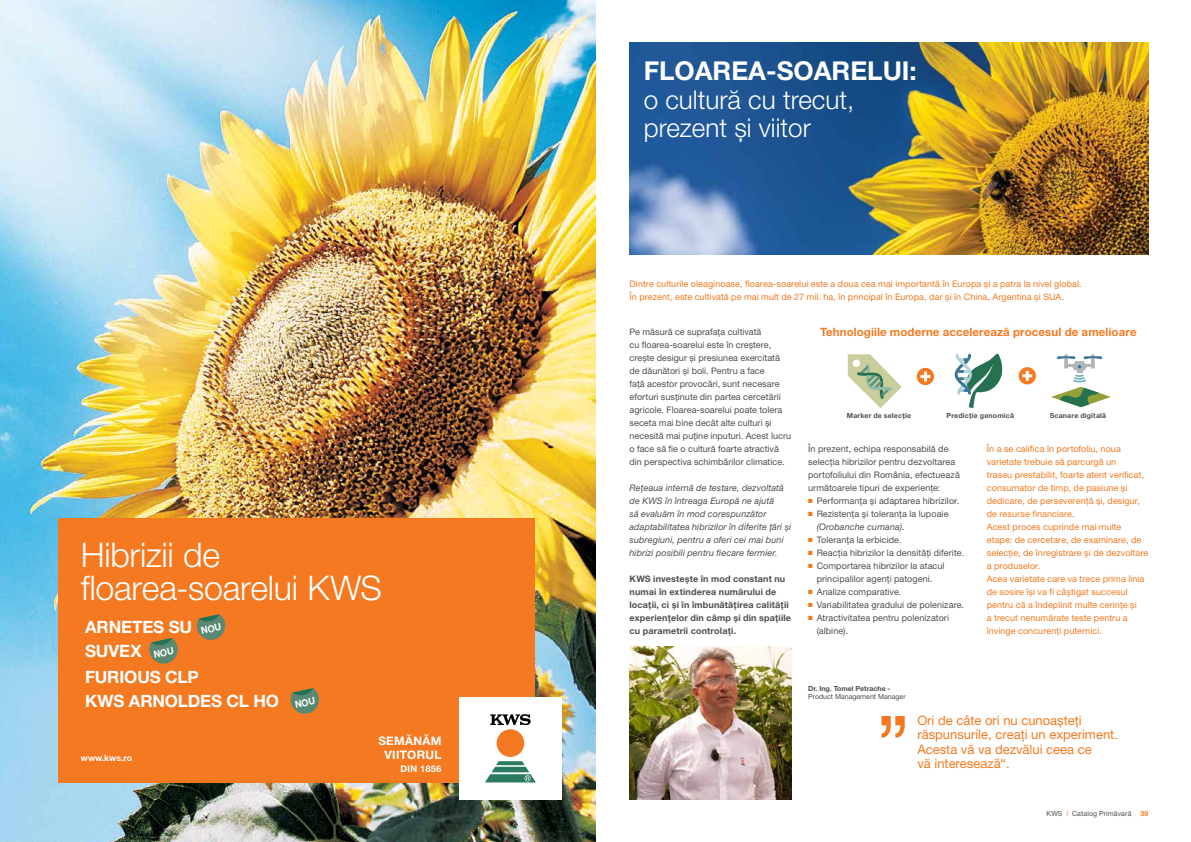
<style>
.page{position:relative;width:1191px;height:842px;background:#fff}
.page>*{position:absolute;margin:0;border:0;box-sizing:border-box;transform-origin:0 0}
.t1{font:300 34px/32.7px "Helvetica Neue LT Pro";letter-spacing:-.01em;color:#fff}
.t2{font:300 26px/28.6px "Helvetica Neue LT Pro";color:#fff}
.t3{font:700 26px "Helvetica Neue LT Pro";color:#fff}
.t4{font:700 17px/24px "Helvetica Neue LT Pro";letter-spacing:-.01em;color:#fff}
.t5{font:13px/14.2px "Helvetica Neue LT Pro";color:#f47920}
.t6{font:700 11.7px/13.9px "Helvetica Neue LT Pro";letter-spacing:.025em;color:#fff;text-align:center}
.t7{font:700 11.5px "Helvetica Neue LT Pro";letter-spacing:.01em;color:#f47920}
.t8{font:700 9.2px "Helvetica Neue LT Pro";letter-spacing:.025em;color:#fff}
.t9{font:9px/13px "Helvetica Neue LT Pro";letter-spacing:.005em;color:#4d4d4f}
.t10{font:9px/13px "Helvetica Neue LT Pro";letter-spacing:.01em;color:#f47920}
.t11{font:italic 9px/13px "Helvetica Neue LT Pro";letter-spacing:.015em;color:#4d4d4f}
.t12{font:700 9px/13px "Helvetica Neue LT Pro";letter-spacing:.02em;color:#4d4d4f}
.t13{font:700 8.8px "Helvetica Neue LT Pro";color:#fff}
.t14{font:700 7px "Helvetica Neue LT Pro";letter-spacing:.025em;color:#4d4d4f}
.t15{font:7px "Helvetica Neue LT Pro";color:#4d4d4f}
.t16{font:700 7px "Helvetica Neue LT Pro";color:#4d4d4f}
.t17{font:7px "Helvetica Neue LT Pro";letter-spacing:.02em;color:#4d4d4f}
.t18{font:700 7px "Helvetica Neue LT Std";color:#f47920}
.s1{color:#f47920}
.s2{font-style:italic}
.s3{color:#f68d42}
</style>
<div class="page">
<svg style="left:1051px;top:354px;width:60px;height:53px"></svg>
<svg style="left:954px;top:353px;width:49px;height:55px"></svg>
<svg style="left:847px;top:354px;width:54px;height:54px"></svg>
<div style="left:852px;top:360px;width:8px;height:7px;background:#fff;border-radius:50%"></div>
<div style="left:916px;top:368px;width:18px;height:17px;background:#f47920;border-radius:50%"></div>
<svg style="left:920px;top:371px;width:10px;height:10px"></svg>
<svg style="left:1018px;top:367px;width:18px;height:17px"></svg>
<svg style="left:1022px;top:371px;width:10px;height:10px"></svg>
<img style="left:629px;top:43px;width:519px;height:211px">
<img style="left:629px;top:647px;width:162px;height:152px">
<svg style="left:881px;top:716px;width:23px;height:22px"></svg>
<img style="left:0;top:0;width:595px;height:842px">
<div style="left:58px;top:518px;width:476px;height:264px;background:#f47920"></div>
<div style="left:459px;top:697px;width:102px;height:102px;background:#fff"></div>
<svg style="left:485px;top:761px;width:51px;height:21px"></svg>
<div style="left:496px;top:729px;width:28px;height:28px;background:#f47920;border-radius:50%"></div>
<svg style="left:490px;top:714px;width:41px;height:11px"></svg>
<svg style="left:196px;top:614px;width:30px;height:26px"></svg>
<svg style="left:290px;top:688px;width:29px;height:26px"></svg>
<svg style="left:149px;top:638px;width:29px;height:26px"></svg>
<h1 class="t1" style="left:81px;top:538px;width:303px">Hibrizii de floarea-soarelui KWS</h1>
<h3 class="t4" style="left:85px;top:614px;width:109px">ARNETES SU<br>SUVEX</h3>
<h3 class="t4" style="left:85px;top:665px;width:195px">FURIOUS CLP<br>KWS ARNOLDES CL HO</h3>
<p class="t13" style="left:81px;top:752px;width:53px">www.kws.ro</p>
<p class="t6" style="left:378px;top:733px;width:65px">SEMĂNĂM<br>VIITORUL</p>
<p class="t8" style="left:400px;top:762px;width:42px">DIN 1856</p>
<h2 class="t3" style="left:644px;top:55px;width:275px">FLOAREA-SOARELUI:</h2>
<h2 class="t2" style="left:644px;top:85px;width:212px">o cultură cu trecut, prezent și viitor</h2>
<p class="t10" style="left:629px;top:277px;width:453px">Dintre culturile oleaginoase, floarea-soarelui este a doua cea mai importantă în Europa și a patra la nivel global.<br>În prezent, este cultivată pe mai mult de 27 mil. ha, în principal în Europa, dar și în China, Argentina și SUA.</p>
<p class="t9" style="left:629px;top:325px;width:163px">Pe măsură ce suprafața cultivată<br>cu floarea-soarelui este în creștere, crește desigur și presiunea exercitată de dăunători și boli. Pentru a face<br>față acestor provocări, sunt necesare eforturi susținute din partea cercetării agricole. Floarea-soarelui poate tolera seceta mai bine decât alte culturi și necesită mai puține inputuri. Acest lucru o face să fie o cultură foarte atractivă din perspectiva schimbărilor climatice.</p>
<p class="t11" style="left:629px;top:481px;width:163px">Rețeaua internă de testare, dezvoltată de KWS în întreaga Europă ne ajută<br>să evaluăm în mod corespunzător adaptabilitatea hibrizilor în diferite țări și subregiuni, pentru a oferi cei mai buni hibrizi posibili pentru fiecare fermier.</p>
<p class="t12" style="left:629px;top:572px;width:163px">KWS investește în mod constant nu numai în extinderea numărului de locații, ci și în îmbunătățirea calității experiențelor din câmp și din spațiile cu parametrii controlați.</p>
<p class="t7" style="left:820px;top:324px;width:318px">Tehnologiile moderne accelerează procesul de amelioare</p>
<p class="t14" style="left:846px;top:411px;width:66px">Marker de selecție</p>
<p class="t14" style="left:946px;top:411px;width:69px">Predicție genomică</p>
<p class="t14" style="left:1049px;top:411px;width:58px">Scanare digitală</p>
<p class="t9" style="left:808px;top:442px;width:153px">În prezent, echipa responsabilă de selecția hibrizilor pentru dezvoltarea portofoliului din România, efectuează următoarele tipuri de experiențe:</p>
<p class="t9" style="left:808px;top:494px;width:153px"><span class="s1">■</span> Performanța și adaptarea hibrizilor.</p>
<p class="t9" style="left:816px;top:507px;width:133px;text-indent:-9px"><span class="s1">■</span> Rezistența și toleranța la lupoaie <span class="s2">(Orobanche cumana)</span>.</p>
<p class="t9" style="left:808px;top:533px;width:95px"><span class="s1">■</span> Toleranța la erbicide.</p>
<p class="t9" style="left:808px;top:546px;width:157px"><span class="s1">■</span> Reacția hibrizilor la densități diferite.</p>
<p class="t9" style="left:808px;top:559px;width:138px;text-align:center"><span class="s1">■</span> Comportarea hibrizilor la atacul principalilor agenți patogeni.</p>
<p class="t9" style="left:808px;top:585px;width:95px"><span class="s1">■</span> Analize comparative.</p>
<p class="t9" style="left:808px;top:598px;width:157px"><span class="s1">■</span> Variabilitatea gradului de polenizare.</p>
<p class="t9" style="left:816px;top:611px;width:134px;text-indent:-9px"><span class="s1">■</span> Atractivitatea pentru polenizatori (albine).</p>
<p class="t10" style="left:986px;top:442px;width:163px">În a se califica în portofoliu, noua varietate trebuie să parcurgă un<br>traseu prestabilit, foarte atent verificat, consumator de timp, de pasiune și dedicare, de perseverență și, desigur, de resurse financiare.<br>Acest proces cuprinde mai multe etape: de cercetare, de examinare, de selecție, de înregistrare și de dezvoltare a produselor.<br>Acea varietate care va trece prima linia de sosire își va fi câștigat succesul pentru că a îndeplinit multe cerințe și<br>a trecut nenumărate teste pentru a învinge concurenți puternici.</p>
<p class="t16" style="left:808px;top:684px;width:84px">Dr. Ing. Tomel Petrache -</p>
<p class="t15" style="left:808px;top:692px;width:99px">Product Management Manager</p>
<h3 class="t5" style="left:917px;top:713px;width:202px">Ori de câte ori nu cunoașteți răspunsurile, creați un experiment.<br>Acesta vă va dezvălui ceea ce<br>vă interesează“.</h3>
<p class="t17" style="left:1046px;top:809px;width:87px">KWS <span class="s3">I</span> Catalog Primăvară</p>
<p class="t18" style="left:1140px;top:809px;width:10px">39</p>
</div>
